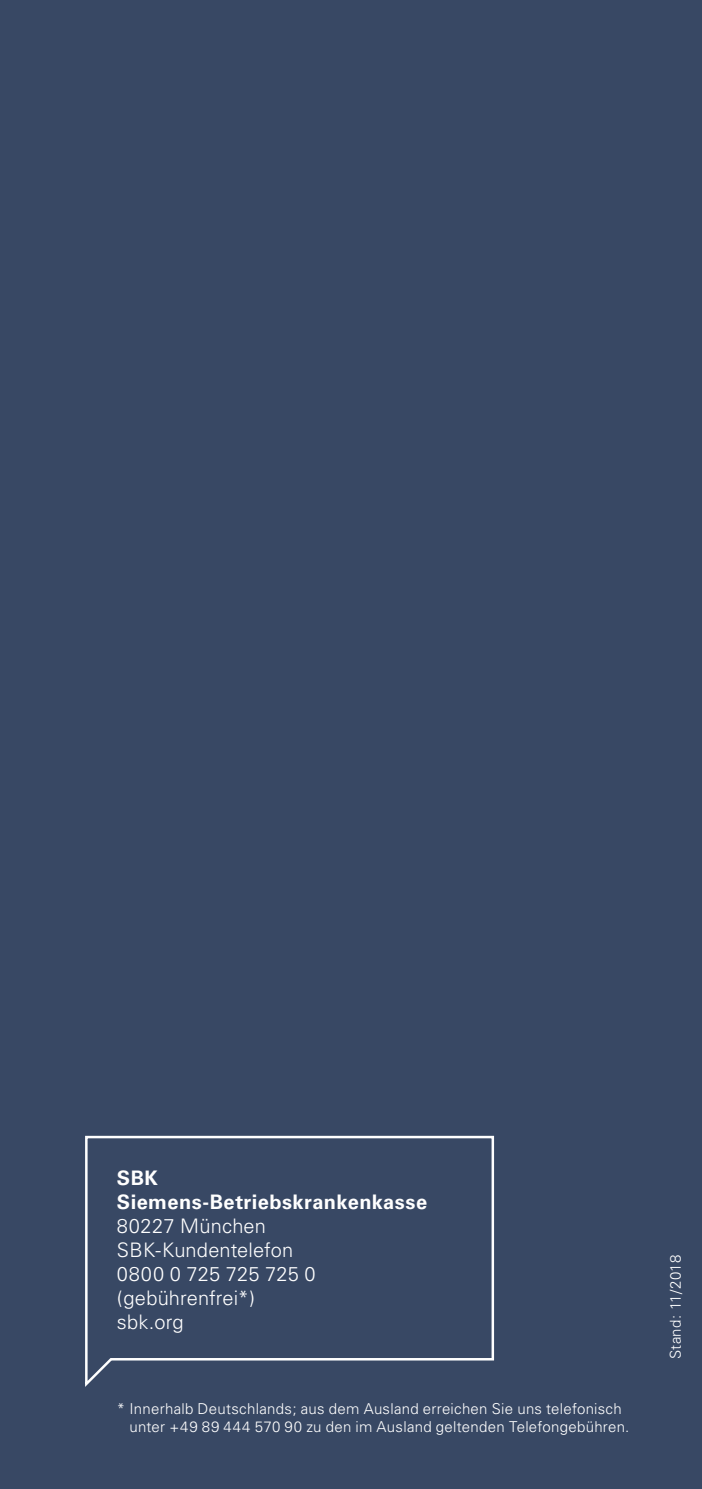
<style>
.page{position:relative;width:702px;height:1489px;background:#fff}
.page>*{position:absolute;margin:0;border:0;box-sizing:border-box;transform-origin:0 0}
.t1{font:300 20px/24px "Univers";letter-spacing:.01em;color:#fff}
.t2{font:700 20px/24px "Univers";letter-spacing:.02em;color:#fff}
.t3{font:300 15px/18px "Univers";letter-spacing:.02em;color:#fff}
</style>
<div class="page">
<div style="left:0;top:0;width:702px;height:1488px;background:#384864"></div>
<svg style="left:85px;top:1135px;width:410px;height:252px"></svg>
<h1 class="t2" style="left:117px;top:1166px;width:312px">SBK<br>Siemens-Betriebskrankenkasse</h1>
<h1 class="t1" style="left:117px;top:1214px;width:200px">80227 München<br>SBK-Kundentelefon<br>0800 0 725 725 725 0 (gebührenfrei*) sbk.org</h1>
<p class="t3" style="left:129px;top:1399px;width:501px;text-indent:-13px">* Innerhalb Deutschlands; aus dem Ausland erreichen Sie uns telefonisch unter +49 89 444 570 90 zu den im Ausland geltenden Telefongebühren.</p>
<p class="t3" style="left:666px;top:1359px;width:106px;rotate:-90deg">Stand: 11/2018</p>
</div>
